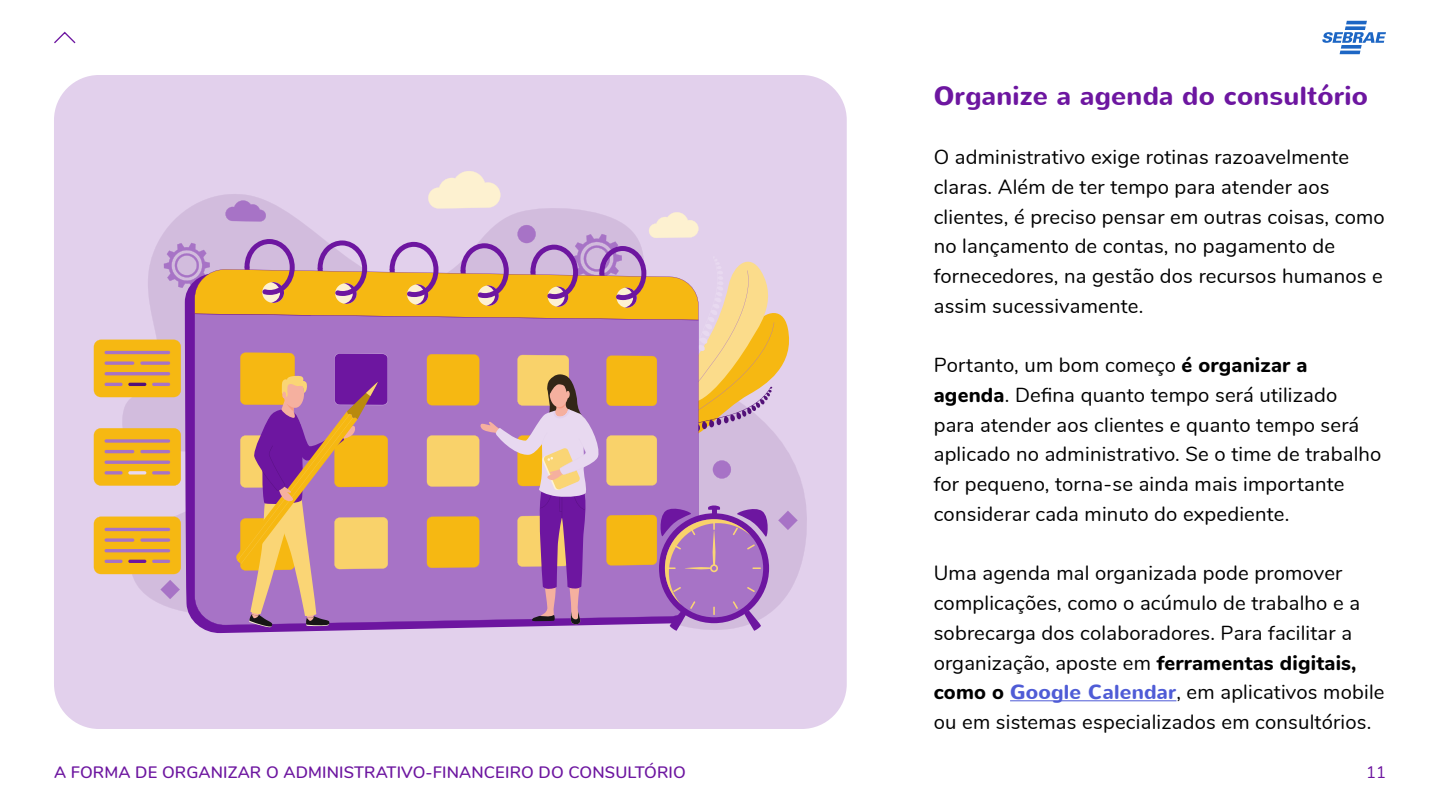
<style>
.page{position:relative;width:1440px;height:810px;background:#fff}
.page>*{position:absolute;margin:0;border:0;box-sizing:border-box;transform-origin:0 0}
.t1{font:700 26.25px "Nunito";letter-spacing:.01em;color:#6d16a0}
.t2{font:20.25px/29.7px "Nunito";letter-spacing:.01em;color:#000}
.t3{font:600 16.5px "Nunito";letter-spacing:.01em;color:#6d16a0}
.t4{font:16.5px "Nunito";color:#6d16a0}
.s1{font-weight:800}
.s2{font-weight:700;color:#4f5cd6}
</style>
<div class="page">
<svg style="left:54px;top:31px;width:22px;height:13px"></svg>
<hr style="left:1010px;top:700px;width:166px;height:1px;background:#4f5cd6">
<div style="left:54px;top:75px;width:793px;height:654px;background:#e2d0ec;border-radius:45px"></div>
<svg style="left:1322px;top:21px;width:64px;height:33px"></svg>
<svg style="left:94px;top:171px;width:704px;height:460px"></svg>
<p class="t1" style="left:934px;top:78px;width:436px">Organize a agenda do consultório</p>
<p class="t2" style="left:934px;top:141px;width:453px">O administrativo exige rotinas razoavelmente claras. Além de ter tempo para atender aos clientes, é preciso pensar em outras coisas, como no lançamento de contas, no pagamento de fornecedores, na gestão dos recursos humanos e assim sucessivamente.</p>
<p class="t2" style="left:934px;top:349px;width:449px">Portanto, um bom começo <span class="s1">é organizar a agenda</span>. Defina quanto tempo será utilizado para atender aos clientes e quanto tempo será aplicado no administrativo. Se o time de trabalho for pequeno, torna-se ainda mais importante considerar cada minuto do expediente.</p>
<p class="t2" style="left:934px;top:557px;width:452px">Uma agenda mal organizada pode promover complicações, como o acúmulo de trabalho e a sobrecarga dos colaboradores. Para facilitar a organização, aposte em <span class="s1">ferramentas digitais, como o</span> <span class="s2">Google Calendar</span>, em aplicativos mobile ou em sistemas especializados em consultórios.</p>
<p class="t3" style="left:54px;top:760px;width:633px">A FORMA DE ORGANIZAR O ADMINISTRATIVO-FINANCEIRO DO CONSULTÓRIO</p>
<p class="t4" style="left:1366px;top:760px;width:21px">11</p>
</div>
